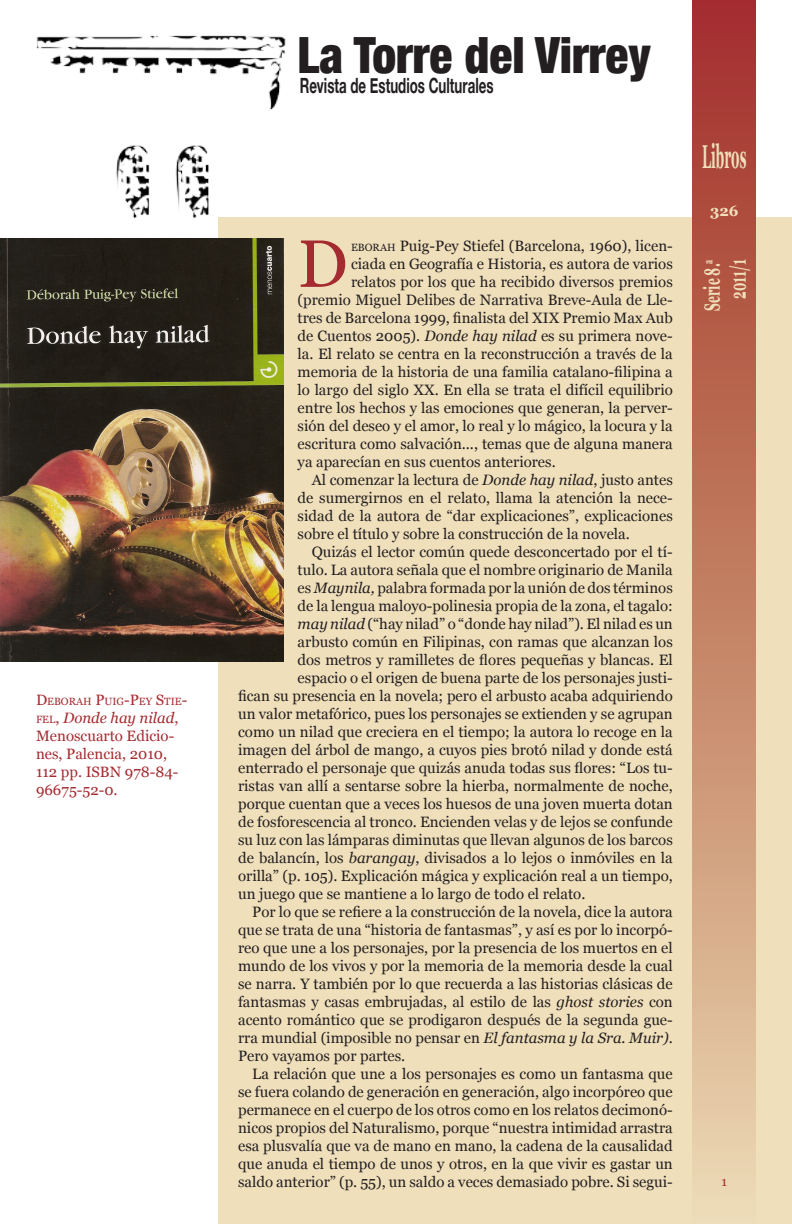
<style>
.page{position:relative;width:792px;height:1224px;background:#fff}
.page>*{position:absolute;margin:0;border:0;box-sizing:border-box;transform-origin:0 0}
.t1{font:66.9px "Georgia";color:#a42c31}
.t2{font:900 condensed 50px "Helvetica Neue";color:#231f20;scale:.95 1}
.t3{font:700 33px "Georgia";color:#efdfbb;scale:.4 1}
.t4{font:700 22px "Georgia";color:#efdfbb;scale:.55 1}
.t5{font:700 21px "Helvetica Neue";color:#231f20;scale:.63 1}
.Normal__Web{font:15px/18px "Georgia";color:#231f20;text-align:justify}
.t6{font:15px/18px "Georgia";color:#a42c31}
.t7{font:700 15px "Georgia";color:#efdfbb}
.t8{font:10.5px "Georgia";color:#a42c31}
.s1{font-size:15px}
.s2{font-size:10.5px}
.s3{font-style:italic}
</style>
<div class="page">
<div style="left:218px;top:217px;width:574px;height:1007px;background:#efdfbb"></div>
<div style="left:693px;top:0;width:63px;height:1224px;background:linear-gradient(to bottom,#a02d24,#ead9ae)"></div>
<img style="left:36px;top:35px;width:250px;height:184px">
<img style="left:0;top:238px;width:283px;height:424px">
<svg style="left:722px;top:1179px;width:5px;height:7px"></svg>
<p class="t8" style="left:36px;top:696px;width:153px"><span class="s1">D</span>eborah <span class="s1">P</span>uig<span class="s1">-P</span>ey <span class="s1">S</span>tie<span class="s1">-</span></p>
<p class="t6" style="left:36px;top:709px;width:144px"><span class="s2">fel</span>, <span class="s3">Donde hay nilad</span>,<br>Menoscuarto Edicio&shy;nes, Palencia, 2010,<br>112 pp. ISBN 978-84-<br>96675-52-0.</p>
<p class="t2" style="left:298px;top:25px;width:373px">La Torre del Virrey</p>
<p class="t5" style="left:300px;top:73px;width:309px">Revista de Estudios Culturales</p>
<p class="t1" style="left:298px;top:226px;width:52px">D</p>
<p class="Normal__Web" style="left:351px;top:237px;width:323px"><span class="s2">eborah</span> Puig-Pey Stiefel (Barcelona, 1960), licen-</p>
<p class="Normal__Web" style="left:351px;top:255px;width:323px">ciada en Geografía e Historia, es autora de varios</p>
<p class="Normal__Web" style="left:351px;top:273px;width:323px">relatos por los que ha recibido diversos premios</p>
<p class="Normal__Web" style="left:298px;top:291px;width:377px">(premio Miguel Delibes de Narrativa Breve-Aula de Lle-</p>
<p class="Normal__Web" style="left:298px;top:309px;width:377px">tres de Barcelona 1999, finalista del XIX Premio Max Aub</p>
<p class="Normal__Web" style="left:298px;top:327px;width:377px">de Cuentos 2005). <span class="s3">Donde hay nilad</span> es su primera nove-</p>
<p class="Normal__Web" style="left:298px;top:345px;width:377px">la. El relato se centra en la reconstrucción a través de la</p>
<p class="Normal__Web" style="left:298px;top:363px;width:377px">memoria de la historia de una familia catalano-filipina a</p>
<p class="Normal__Web" style="left:298px;top:381px;width:377px">lo largo del siglo XX. En ella se trata el difícil equilibrio</p>
<p class="Normal__Web" style="left:298px;top:399px;width:377px">entre los hechos y las emociones que generan, la perver-</p>
<p class="Normal__Web" style="left:298px;top:417px;width:377px">sión del deseo y el amor, lo real y lo mágico, la locura y la</p>
<p class="Normal__Web" style="left:298px;top:435px;width:377px">escritura como salvación..., temas que de alguna manera</p>
<p class="Normal__Web" style="left:298px;top:453px;width:260px">ya aparecían en sus cuentos anteriores.</p>
<p class="Normal__Web" style="left:298px;top:471px;width:377px;text-indent:14px">Al comenzar la lectura de <span class="s3">Donde hay nilad</span>, justo antes de sumergirnos en el relato, llama la atención la nece&shy;sidad de la autora de “dar explicaciones”, explicaciones sobre el título y sobre la construcción de la novela.</p>
<p class="Normal__Web" style="left:312px;top:543px;width:363px">Quizás el lector común quede desconcertado por el tí-</p>
<p class="Normal__Web" style="left:298px;top:561px;width:377px">tulo. La autora señala que el nombre originario de Manila</p>
<p class="Normal__Web" style="left:298px;top:579px;width:377px">es <span class="s3">Maynila,</span> palabra formada por la unión de dos términos</p>
<p class="Normal__Web" style="left:298px;top:597px;width:377px">de la lengua maloyo-polinesia propia de la zona, el tagalo:</p>
<p class="Normal__Web" style="left:298px;top:615px;width:377px"><span class="s3">may nilad</span> (“hay nilad” o “donde hay nilad”). El nilad es un</p>
<p class="Normal__Web" style="left:298px;top:633px;width:377px">arbusto común en Filipinas, con ramas que alcanzan los</p>
<p class="Normal__Web" style="left:298px;top:651px;width:377px">dos metros y ramilletes de flores pequeñas y blancas. El</p>
<p class="Normal__Web" style="left:298px;top:669px;width:377px">espacio o el origen de buena parte de los personajes justi-</p>
<p class="Normal__Web" style="left:238px;top:687px;width:436px">fican su presencia en la novela; pero el arbusto acaba adquiriendo</p>
<p class="Normal__Web" style="left:238px;top:705px;width:436px">un valor metafórico, pues los personajes se extienden y se agrupan</p>
<p class="Normal__Web" style="left:238px;top:723px;width:436px">como un nilad que creciera en el tiempo; la autora lo recoge en la</p>
<p class="Normal__Web" style="left:238px;top:741px;width:436px">imagen del árbol de mango, a cuyos pies brotó nilad y donde está</p>
<p class="Normal__Web" style="left:238px;top:759px;width:436px">enterrado el personaje que quizás anuda todas sus flores: “Los tu-</p>
<p class="Normal__Web" style="left:238px;top:777px;width:436px">ristas van allí a sentarse sobre la hierba, normalmente de noche,</p>
<p class="Normal__Web" style="left:238px;top:795px;width:436px">porque cuentan que a veces los huesos de una joven muerta dotan</p>
<p class="Normal__Web" style="left:238px;top:813px;width:436px">de fosforescencia al tronco. Encienden velas y de lejos se confunde</p>
<p class="Normal__Web" style="left:238px;top:831px;width:436px">su luz con las lámparas diminutas que llevan algunos de los barcos</p>
<p class="Normal__Web" style="left:238px;top:849px;width:436px">de balancín, los <span class="s3">barangay</span>, divisados a lo lejos o inmóviles en la</p>
<p class="Normal__Web" style="left:238px;top:867px;width:436px">orilla” (p. 105). Explicación mágica y explicación real a un tiempo,</p>
<p class="Normal__Web" style="left:238px;top:885px;width:349px">un juego que se mantiene a lo largo de todo el relato.</p>
<p class="Normal__Web" style="left:238px;top:903px;width:436px;text-indent:14px">Por lo que se refiere a la construcción de la novela, dice la autora que se trata de una “historia de fantasmas”, y así es por lo incorpó&shy;reo que une a los personajes, por la presencia de los muertos en el mundo de los vivos y por la memoria de la memoria desde la cual se narra. Y también por lo que recuerda a las historias clásicas de fantasmas y casas embrujadas, al estilo de las <span class="s3">ghost stories</span> con acento romántico que se prodigaron después de la segunda gue&shy;rra mundial (imposible no pensar en <span class="s3">El fantasma y la Sra. Muir)</span>.<br>Pero vayamos por partes.</p>
<p class="Normal__Web" style="left:238px;top:1065px;width:436px;text-indent:14px">La relación que une a los personajes es como un fantasma que se fuera colando de generación en generación, algo incorpóreo que permanece en el cuerpo de los otros como en los relatos decimonó&shy;nicos propios del Naturalismo, porque “nuestra intimidad arrastra esa plusvalía que va de mano en mano, la cadena de la causalidad que anuda el tiempo de unos y otros, en la que vivir es gastar un saldo anterior” (p. 55), un saldo a veces demasiado pobre. Si segui-</p>
<p class="t3" style="left:702px;top:138px;width:112px">Libros</p>
<p class="t7" style="left:710px;top:202px;width:30px">326</p>
<p class="t4" style="left:700px;top:311px;width:95px;rotate:-90deg">Serie 8.<sup>a</sup></p>
<p class="t4" style="left:726px;top:299px;width:73px;rotate:-90deg">2011/1</p>
</div>
